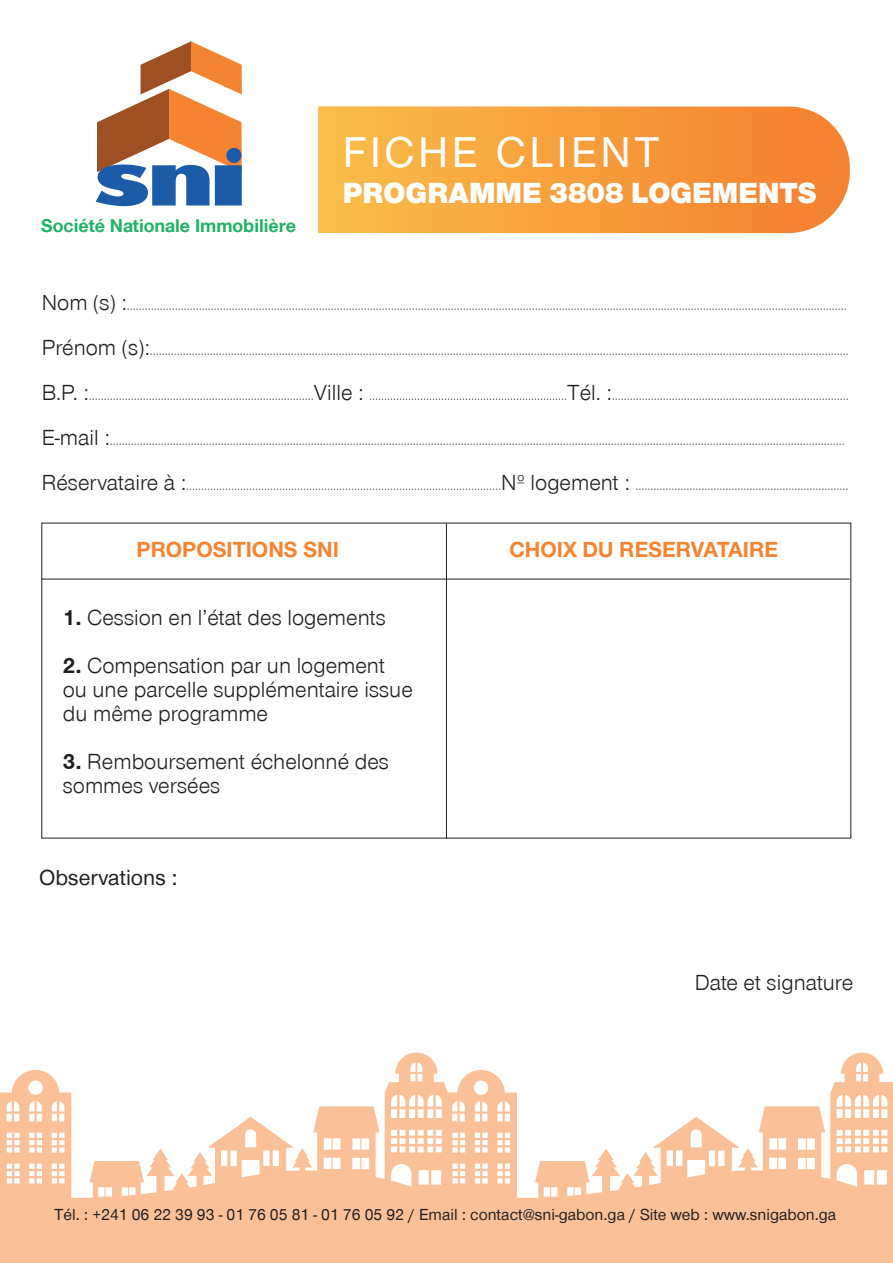
<style>
.page{position:relative;width:893px;height:1263px;background:#fff}
.page>*{position:absolute;margin:0;border:0;box-sizing:border-box;transform-origin:0 0}
.t1{font:500 44.4px "Nimbus San Nov T";letter-spacing:.08em;color:#fff}
.t2{font:900 30px "Nimbus San Nov T";color:#fff}
.t3{font:22.5px/24px "Nimbus San Nov T";color:#231f20}
.t4{font:700 22.5px "Nimbus San Nov T";color:#f58432}
.t5{font:500 22.5px "Nimbus San Nov T";color:#231f20}
.t6{font:700 19.05px "Nimbus San Nov T";color:#20b264}
.t7{font:500 16.5px "Nimbus San Nov T";color:#231f20}
.t8{font:300 15px "Nimbus San Nov T";color:#231f20}
.s1{font-weight:400;font-size:22.5px}
.s2{font-weight:700}
</style>
<div class="page">
<svg style="left:96px;top:41px;width:146px;height:165px"></svg>
<svg style="left:318px;top:107px;width:532px;height:126px;background:#f6a041"></svg>
<svg style="left:0;top:1052px;width:446px;height:211px;fill:#fac198"></svg>
<svg style="left:446px;top:1052px;width:447px;height:211px;fill:#fac198"></svg>
<hr style="left:42px;top:579px;width:808px;height:1px;background:#231f20">
<hr style="left:446px;top:523px;width:1px;height:316px;background:#231f20">
<p class="t6" style="left:41px;top:214px;width:256px">Société Nationale Immobilière</p>
<h1 class="t1" style="left:343px;top:126px;width:318px">FICHE CLIENT</h1>
<h2 class="t2" style="left:343px;top:175px;width:475px">PROGRAMME 3808 LOGEMENTS</h2>
<p class="t8" style="left:42px;top:297px;width:807px"><span class="s1">Nom (s) :</span>……………………………………………………………………........................……………………………………………………………………................……………………………………..</p>
<p class="t8" style="left:42px;top:342px;width:808px"><span class="s1">Prénom (s):</span>………………………………………………………........................…………………………………………………………………………………………………………….......................</p>
<p class="t8" style="left:42px;top:387px;width:809px"><span class="s1">B.P. :</span>…………………………………………………………………<span class="s1">Ville :</span> …………………………………………………………<span class="s1">Tél. :</span>……………………………....……………………………………</p>
<p class="t8" style="left:42px;top:432px;width:804px"><span class="s1">E-mail :</span>………………………………………………………………………………………………………………………………………………………………………………………………………....................</p>
<p class="t8" style="left:42px;top:477px;width:808px"><span class="s1">Réservataire à :</span>…………………………………………………………………..............................<span class="s1">Nº logement :</span> ……………………………………………………………..</p>
<h3 class="t4" style="left:137px;top:536px;width:204px">PROPOSITIONS SNI</h3>
<h3 class="t3" style="left:63px;top:605px;width:324px"><span class="s2">1.</span> Cession en l’état des logements</h3>
<h3 class="t3" style="left:63px;top:653px;width:351px"><span class="s2">2.</span> Compensation par un logement ou une parcelle supplémentaire issue du même programme</h3>
<h3 class="t3" style="left:63px;top:749px;width:328px"><span class="s2">3.</span> Remboursement échelonné des sommes versées</h3>
<h3 class="t5" style="left:39px;top:864px;width:140px">Observations :</h3>
<h3 class="t4" style="left:509px;top:536px;width:270px">CHOIX DU RESERVATAIRE</h3>
<h3 class="t3" style="left:695px;top:971px;width:160px">Date et signature</h3>
<p class="t7" style="left:54px;top:1205px;width:784px">Tél. : +241 06 22 39 93 - 01 76 05 81 - 01 76 05 92 / Email : contact@sni-gabon.ga / Site web : www.snigabon.ga</p>
</div>
